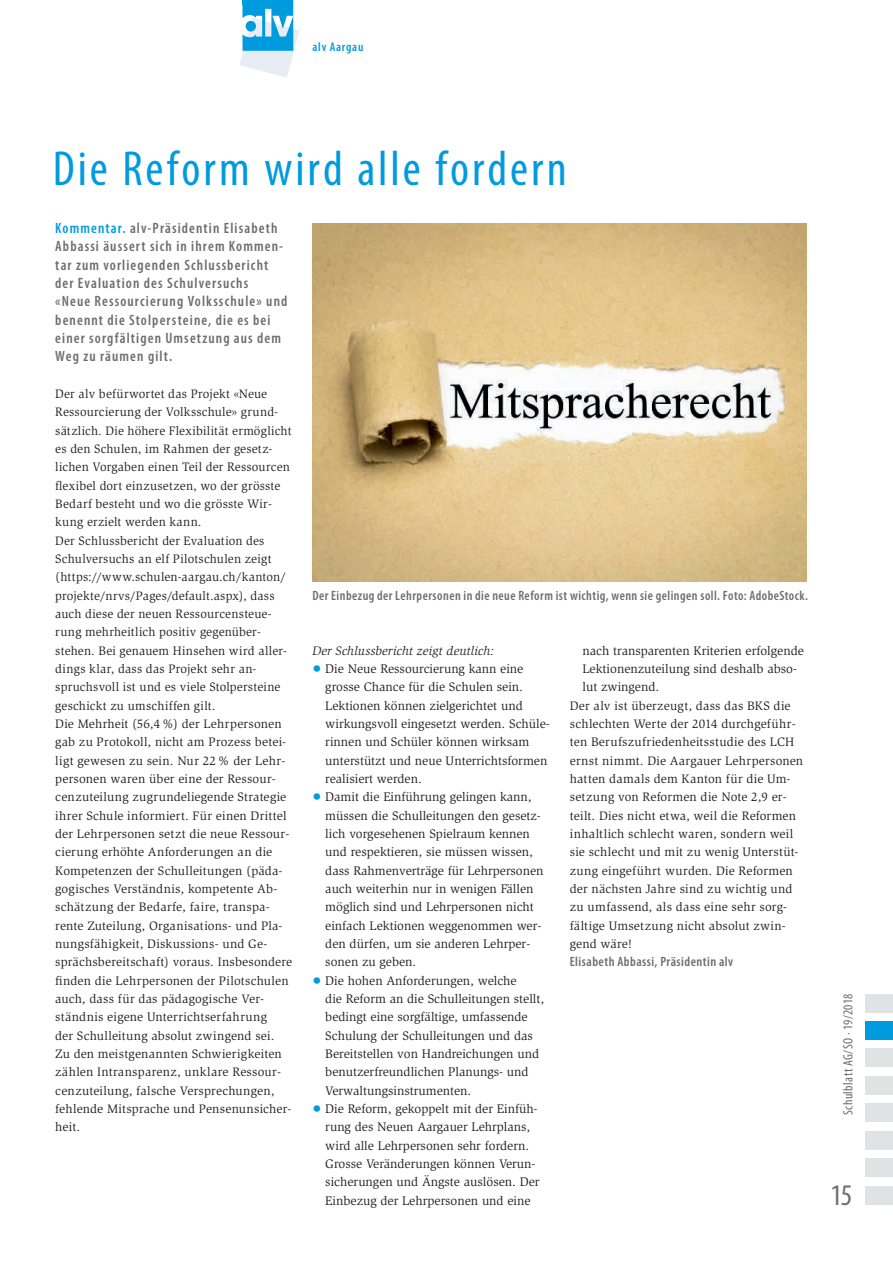
<style>
.page{position:relative;width:893px;height:1263px;background:#fff}
.page>*{position:absolute;margin:0;border:0;box-sizing:border-box;transform-origin:0 0}
.t1{font:condensed 49.5px "Myriad Pro";letter-spacing:.06em;color:#009bde}
.t2{font:condensed 30px "Myriad Pro";color:#6c6d70}
.t3{font:600 condensed 15px/18.3px "Myriad Pro";letter-spacing:.075em;color:#6c6d70}
.t4{font:600 condensed 13.5px "Myriad Pro";letter-spacing:.035em;color:#6c6d70}
.t5{font:condensed 13.5px "Myriad Pro";letter-spacing:.03em;color:#6c6d70}
.t6{font:12.75px/18.3px "Slimbach Std";color:#231f20}
.t7{font:12.6px/18.3px "Slimbach Std";letter-spacing:.015em;color:#231f20}
.t8{font:italic 12.6px "Slimbach Std";letter-spacing:.01em;color:#231f20}
.t9{font:600 condensed 12.6px "Myriad Pro";letter-spacing:.06em;color:#009bde}
.s1{color:#009bde}
.s2{font-size:18px;color:#009bde}
</style>
<div class="page">
<div style="left:865px;top:994px;width:28px;height:18px;background:#e1e2e4"></div>
<div style="left:865px;top:1048px;width:28px;height:19px;background:#e1e2e4"></div>
<div style="left:865px;top:1076px;width:28px;height:18px;background:#e1e2e4"></div>
<div style="left:865px;top:1103px;width:28px;height:19px;background:#e1e2e4"></div>
<div style="left:865px;top:1131px;width:28px;height:18px;background:#e1e2e4"></div>
<div style="left:865px;top:1186px;width:28px;height:18px;background:#e1e2e4"></div>
<div style="left:865px;top:1158px;width:28px;height:19px;background:#e1e2e4"></div>
<div style="left:865px;top:1021px;width:28px;height:19px;background:#009bde"></div>
<svg style="left:240px;top:0;width:59px;height:78px"></svg>
<img style="left:313px;top:224px;width:494px;height:357px">
<p class="t9" style="left:313px;top:39px;width:52px">alv Aargau</p>
<h1 class="t1" style="left:53px;top:138px;width:515px">Die Reform wird alle fordern</h1>
<p class="t3" style="left:55px;top:219px;width:234px"><span class="s1">Kommentar.</span> alv-Präsidentin Elisabeth Abbassi äussert sich in ihrem Kommen&shy;tar zum vorliegenden Schlussbericht der Evaluation des Schulversuchs<br>«Neue Ressourcierung Volksschule» und benennt die Stolpersteine, die es bei einer sorgfältigen Umsetzung aus dem Weg zu räumen gilt.</p>
<p class="t7" style="left:55px;top:385px;width:239px">Der alv befürwortet das Projekt «Neue Ressourcierung der Volksschule» grund&shy;sätzlich. Die höhere Flexibilität ermöglicht es den Schulen, im Rahmen der gesetz&shy;lichen Vorgaben einen Teil der Ressourcen flexibel dort einzusetzen, wo der grösste Bedarf besteht und wo die grösste Wir&shy;kung erzielt werden kann.<br>Der Schlussbericht der Evaluation des Schulversuchs an elf Pilotschulen zeigt (https://www.schulen-aargau.ch/kanton/ projekte/nrvs/Pages/default.aspx), dass auch diese der neuen Ressourcensteue&shy;rung mehrheitlich positiv gegenüber&shy;stehen. Bei genauem Hinsehen wird aller&shy;dings klar, dass das Projekt sehr an&shy;spruchsvoll ist und es viele Stolpersteine geschickt zu umschiffen gilt.<br>Die Mehrheit (56,4%) der Lehrpersonen gab zu Protokoll, nicht am Prozess betei&shy;ligt gewesen zu sein. Nur 22% der Lehr&shy;personen waren über eine der Ressour&shy;cenzuteilung zugrundeliegende Strategie ihrer Schule informiert. Für einen Drittel der Lehrpersonen setzt die neue Ressour&shy;cierung erhöhte Anforderungen an die Kompetenzen der Schulleitungen (päda&shy;gogisches Verständnis, kompetente Ab&shy;schätzung der Bedarfe, faire, transpa&shy;rente Zuteilung, Organisations- und Pla&shy;nungsfähigkeit, Diskussions- und Ge&shy;sprächsbereitschaft) voraus. Insbesondere finden die Lehrpersonen der Pilotschulen auch, dass für das pädagogische Ver&shy;ständnis eigene Unterrichtserfahrung<br>der Schulleitung absolut zwingend sei.<br>Zu den meistgenannten Schwierigkeiten zählen Intransparenz, unklare Ressour&shy;cenzuteilung, falsche Versprechungen, fehlende Mitsprache und Pensenunsicher&shy;heit.</p>
<p class="t4" style="left:313px;top:587px;width:497px">Der Einbezug der Lehrpersonen in die neue Reform ist wichtig, wenn sie gelingen soll. Foto: AdobeStock.</p>
<p class="t6" style="left:583px;top:641px;width:223px">nach transparenten Kriterien erfolgende<br>Lektionenzuteilung sind deshalb abso&shy;lut zwingend.</p>
<p class="t7" style="left:570px;top:696px;width:235px">Der alv ist überzeugt, dass das BKS die schlechten Werte der 2014 durchgeführ&shy;ten Berufszufriedenheitsstudie des LCH ernst nimmt. Die Aargauer Lehrpersonen hatten damals dem Kanton für die Um&shy;setzung von Reformen die Note 2,9 er&shy;teilt. Dies nicht etwa, weil die Reformen inhaltlich schlecht waren, sondern weil sie schlecht und mit zu wenig Unterstüt&shy;zung eingeführt wurden. Die Reformen der nächsten Jahre sind zu wichtig und zu umfassend, als dass eine sehr sorg&shy;fältige Umsetzung nicht absolut zwin&shy;gend wäre!</p>
<p class="t4" style="left:570px;top:953px;width:165px">Elisabeth Abbassi, Präsidentin alv</p>
<p class="t8" style="left:313px;top:643px;width:183px">Der Schlussbericht zeigt deutlich:</p>
<p class="t6" style="left:325px;top:660px;width:226px;text-indent:-13px"><span class="s2">•</span> Die Neue Ressourcierung kann eine grosse Chance für die Schulen sein.<br>Lektionen können zielgerichtet und wirkungsvoll eingesetzt werden. Schüle&shy;rinnen und Schüler können wirksam unterstützt und neue Unterrichtsformen realisiert werden.</p>
<p class="t6" style="left:325px;top:788px;width:220px;text-indent:-13px"><span class="s2">•</span> Damit die Einführung gelingen kann, müssen die Schulleitungen den gesetz&shy;lich vorgesehenen Spielraum kennen und respektieren, sie müssen wissen, dass Rahmenverträge für Lehrpersonen auch weiterhin nur in wenigen Fällen möglich sind und Lehrpersonen nicht einfach Lektionen weggenommen wer&shy;den dürfen, um sie anderen Lehrper&shy;sonen zu geben.</p>
<p class="t6" style="left:325px;top:971px;width:220px;text-indent:-13px"><span class="s2">•</span> Die hohen Anforderungen, welche<br>die Reform an die Schulleitungen stellt, bedingt eine sorgfältige, umfassende Schulung der Schulleitungen und das Bereitstellen von Handreichungen und benutzerfreundlichen Planungs- und Verwaltungsinstrumenten.</p>
<p class="t6" style="left:325px;top:1099px;width:216px;text-indent:-13px"><span class="s2">•</span> Die Reform, gekoppelt mit der Einfüh&shy;rung des Neuen Aargauer Lehrplans, wird alle Lehrpersonen sehr fordern.<br>Grosse Veränderungen können Verun&shy;sicherungen und Ängste auslösen. Der Einbezug der Lehrpersonen und eine</p>
<p class="t5" style="left:840px;top:1115px;width:123px;rotate:-90deg">Schulblatt AG/SO · 19/2018</p>
<h2 class="t2" style="left:831px;top:1176px;width:23px">15</h2>
</div>
